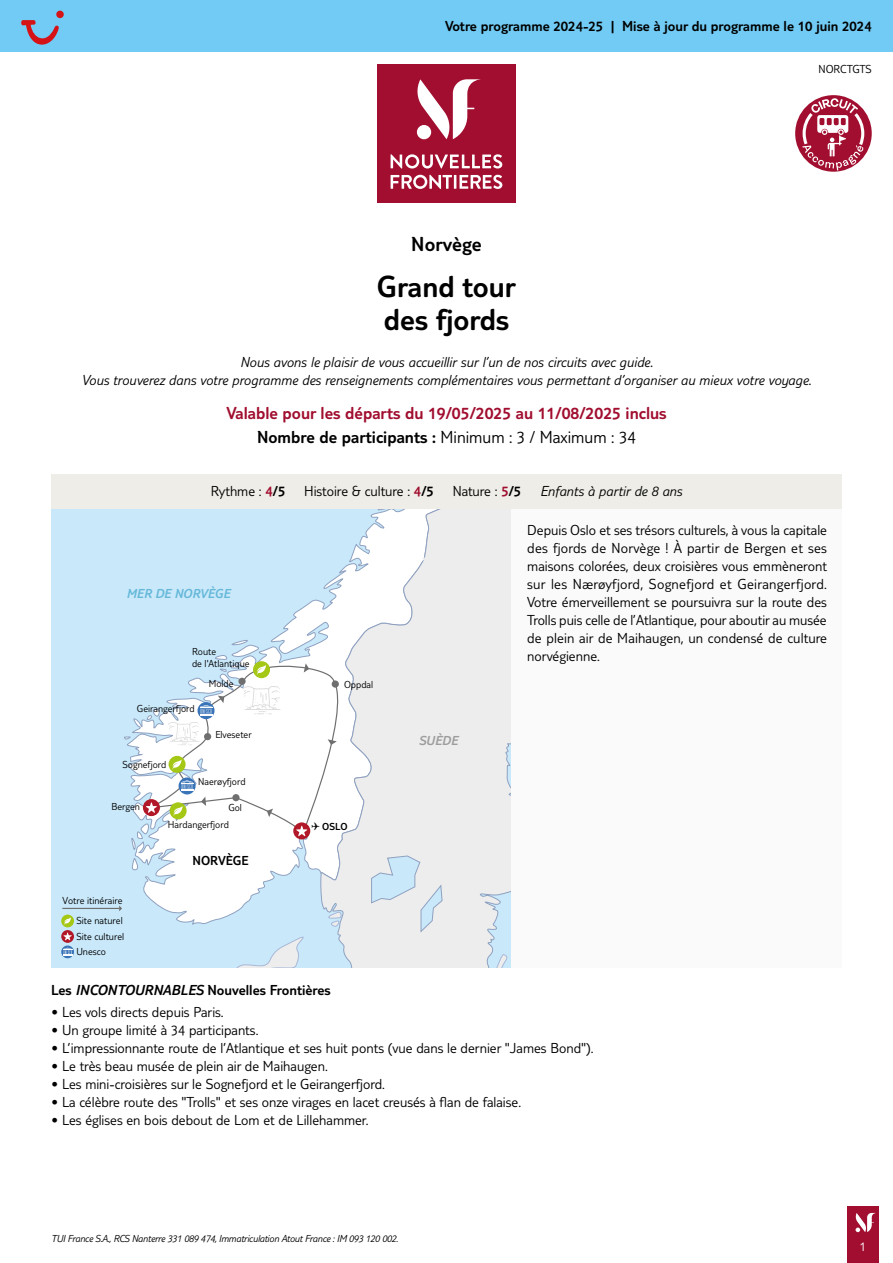
<style>
.page{position:relative;width:893px;height:1263px;background:#fff}
.page>*{position:absolute;margin:0;border:0;box-sizing:border-box;transform-origin:0 0}
.t1{font:300 31.5px/33px "TUI Type";color:#000}
.t2{font:300 21px "TUI Type";color:#000}
.t3{font:300 18px/23.7px "TUI Type";color:#a10e2f;text-align:center}
.t4{font:300 15px/18px "TUI Type";color:#000;text-align:justify}
.t5{font:italic 300 15px/18px "TUI Type";color:#000;text-align:center}
.t6{font:300 15px "TUI Type";color:#000}
.t7{font:italic 300 13.5px "TUI Type";color:#66b8d9}
.t8{font:300 13.5px "TUI Type";color:#000}
.t9{font:italic 300 13.5px "TUI Type";color:#9d9d9c}
.t10{font:300 13.5px "TUI Type";color:#fff}
.t11{font:300 12px "TUI Type";letter-spacing:-.005em;color:#000}
.t12{font:300 10.5px/12.6px "TUI Type";color:#000}
.t13{font:italic 300 10.5px "TUI Type";letter-spacing:-.02em;color:#000}
.t14{font:300 10.5px "TUI Type";color:#000}
.s1{color:#000}
.s2{color:#a10e2f}
.s3{font-style:inherit}
.s4{font-style:normal}
.s5{font-style:normal;color:#a10e2f}
.s6{font-style:italic}
</style>
<div class="page">
<div style="left:847px;top:1206px;width:32px;height:57px;background:#a10e2f"></div>
<svg style="left:855px;top:1213px;width:21px;height:19px"></svg>
<div style="left:51px;top:508px;width:791px;height:459px;background:#fbfafa"></div>
<div style="left:0;top:0;width:893px;height:51px;background:#71cbf4"></div>
<div style="left:377px;top:65px;width:139px;height:138px;background:#a10e2f"></div>
<svg style="left:391px;top:154px;width:111px;height:15px"></svg>
<svg style="left:391px;top:175px;width:111px;height:14px"></svg>
<svg style="left:416px;top:79px;width:65px;height:60px"></svg>
<div style="left:51px;top:508px;width:459px;height:459px;background:#c9e9fb"></div>
<svg style="left:127px;top:508px;width:193px;height:416px"></svg>
<svg style="left:320px;top:508px;width:190px;height:459px;background:#ebedef"></svg>
<svg style="left:238px;top:936px;width:66px;height:31px"></svg>
<svg style="left:371px;top:856px;width:71px;height:75px"></svg>
<svg style="left:416px;top:555px;width:9px;height:8px"></svg>
<hr style="left:62px;top:908px;width:58px;height:1px;background:#706f6f">
<svg style="left:119px;top:905px;width:3px;height:6px"></svg>
<svg style="left:61px;top:915px;width:13px;height:12px"></svg>
<svg style="left:64px;top:917px;width:7px;height:7px"></svg>
<svg style="left:61px;top:930px;width:13px;height:13px"></svg>
<svg style="left:63px;top:932px;width:9px;height:8px"></svg>
<svg style="left:61px;top:945px;width:13px;height:13px"></svg>
<svg style="left:63px;top:948px;width:9px;height:8px"></svg>
<svg style="left:124px;top:639px;width:234px;height:231px"></svg>
<div style="left:51px;top:474px;width:791px;height:34px;background:#eeede7"></div>
<svg style="left:21px;top:20px;width:38px;height:25px"></svg>
<div style="left:56px;top:11px;width:8px;height:7px;background:#d51317;border-radius:50%"></div>
<div style="left:795px;top:95px;width:77px;height:77px;background:#a10e2f;border-radius:50%"></div>
<svg style="left:801px;top:98px;width:65px;height:73px"></svg>
<p class="t6" style="left:445px;top:18px;width:428px">Votre programme 2024-25 | Mise à jour du programme le 10 juin 2024</p>
<p class="t11" style="left:818px;top:62px;width:55px">NORCTGTS</p>
<h2 class="t2" style="left:411px;top:232px;width:72px">Norvège</h2>
<h1 class="t1" style="left:377px;top:269px;width:141px">Grand tour des fjords</h1>
<p class="t5" style="left:82px;top:353px;width:731px">Nous avons le plaisir de vous accueillir sur l’un de nos circuits avec guide.<br>Vous trouverez dans votre programme des renseignements complémentaires vous permettant d’organiser au mieux votre voyage.</p>
<p class="t3" style="left:226px;top:401px;width:442px">Valable pour les départs du 19/05/2025 au 11/08/2025 inclus<br><span class="s1">Nombre de participants :</span> <span class="s1">Minimum : 3 / Maximum : 34</span></p>
<p class="t4" style="left:211px;top:482px;width:76px">Rythme : <span class="s2">4</span><span class="s3">/5</span></p>
<p class="t4" style="left:304px;top:482px;width:131px">Histoire &amp; culture : <span class="s2">4</span><span class="s3">/5</span></p>
<p class="t5" style="left:453px;top:482px;width:231px"><span class="s4">Nature :</span> <span class="s5">5</span><span class="s4">/5</span> Enfants à partir de 8 ans</p>
<p class="t7" style="left:127px;top:586px;width:105px">MER DE NORVÈGE</p>
<p class="t12" style="left:192px;top:645px;width:59px">Route<br>de l'Atlantique</p>
<p class="t12" style="left:137px;top:702px;width:59px">Geirangerfjord</p>
<p class="t12" style="left:123px;top:758px;width:45px">Sognefjord</p>
<p class="t12" style="left:209px;top:677px;width:26px">Molde</p>
<p class="t12" style="left:344px;top:678px;width:31px">Oppdal</p>
<p class="t12" style="left:215px;top:728px;width:38px">Elveseter</p>
<p class="t12" style="left:198px;top:775px;width:49px">Naerøyfjord</p>
<p class="t12" style="left:111px;top:800px;width:30px">Bergen</p>
<p class="t12" style="left:228px;top:801px;width:15px">Gol</p>
<p class="t12" style="left:168px;top:818px;width:63px">Hardangerfjord</p>
<p class="t12" style="left:62px;top:890px;width:62px;line-height:20.2px;text-align:right">Votre itinéraire<br>Site naturel</p>
<p class="t12" style="left:76px;top:928px;width:49px;line-height:15.5px">Site culturel<br>Unesco</p>
<p class="t8" style="left:192px;top:853px;width:58px">NORVÈGE</p>
<p class="t14" style="left:311px;top:821px;width:38px">✈ OSLO</p>
<p class="t9" style="left:419px;top:733px;width:41px">SUÈDE</p>
<p class="t4" style="left:527px;top:521px;width:301px">Depuis Oslo et ses trésors culturels, à vous la capitale des fjords de Norvège ! À partir de Bergen et ses maisons colorées, deux croisières vous emmèneront sur les Nærøyfjord, Sognefjord et Geirangerfjord.<br>Votre émerveillement se poursuivra sur la route des Trolls puis celle de l’Atlantique, pour aboutir au musée de plein air de Maihaugen, un condensé de culture norvégienne.</p>
<p class="t6" style="left:51px;top:981px;width:281px">Les <span class="s6">INCONTOURNABLES</span> Nouvelles Frontières</p>
<p class="t4" style="left:51px;top:1002px;width:174px">• Les vols directs depuis Paris.</p>
<p class="t4" style="left:51px;top:1020px;width:209px">• Un groupe limité à 34 participants.</p>
<p class="t4" style="left:51px;top:1038px;width:544px">• L’impressionnante route de l’Atlantique et ses huit ponts (vue dans le dernier "James Bond").</p>
<p class="t4" style="left:51px;top:1056px;width:278px">• Le très beau musée de plein air de Maihaugen.</p>
<p class="t4" style="left:51px;top:1074px;width:336px">• Les mini-croisières sur le Sognefjord et le Geirangerfjord.</p>
<p class="t4" style="left:51px;top:1092px;width:472px">• La célèbre route des "Trolls" et ses onze virages en lacet creusés à flan de falaise.</p>
<p class="t4" style="left:51px;top:1110px;width:319px">• Les églises en bois debout de Lom et de Lillehammer.</p>
<p class="t13" style="left:51px;top:1232px;width:349px">TUI France S.A., RCS Nanterre 331 089 474, Immatriculation Atout France : IM 093 120 002.</p>
<p class="t10" style="left:860px;top:1239px;width:8px">1</p>
</div>
